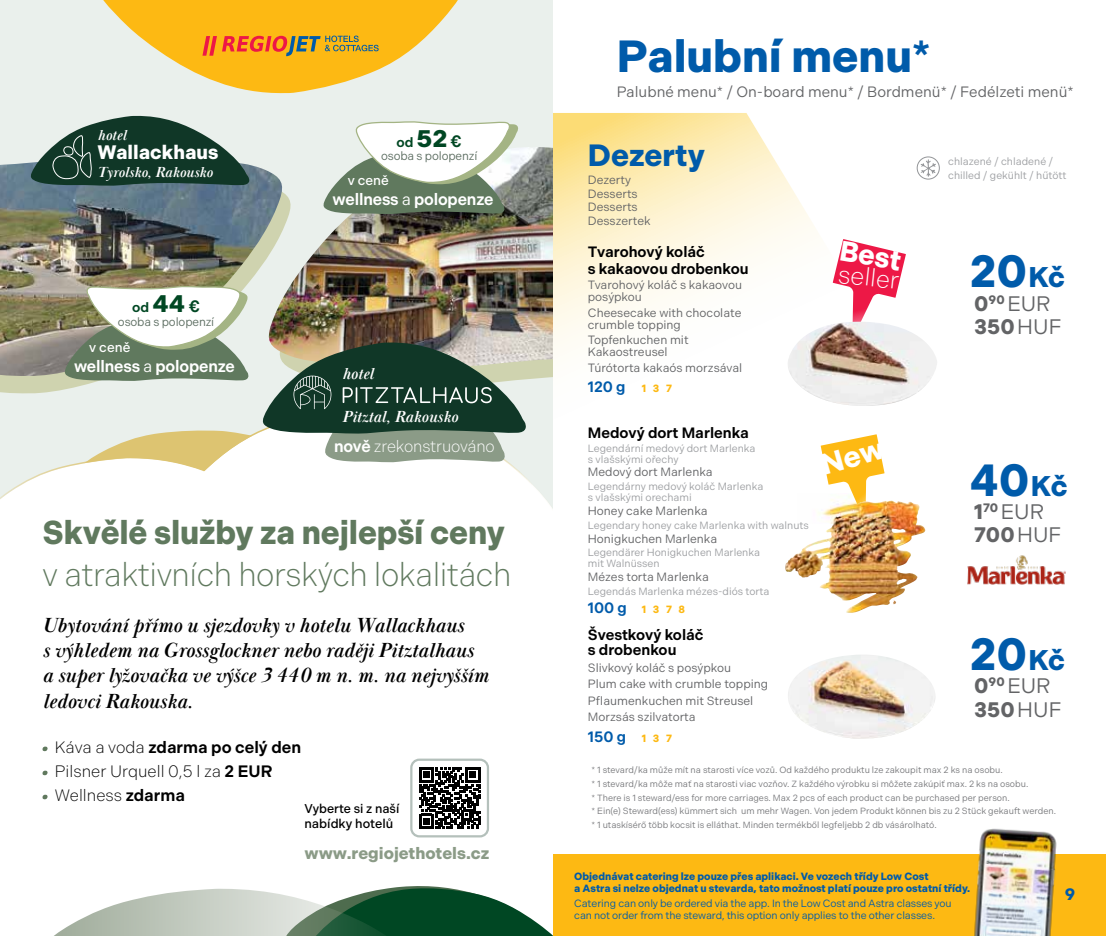
<style>
.page{position:relative;width:1106px;height:936px;background:#fff}
.page>*{position:absolute;margin:0;border:0;box-sizing:border-box;transform-origin:0 0}
.t1{font:700 45px "Indivisible";color:#005baa}
.t2{font:300 33px "Indivisible";letter-spacing:-.015em;color:#60795e}
.t3{font:700 33px "Indivisible";letter-spacing:-.005em;color:#60795e}
.t4{font:700 30.75px "Indivisible";color:#005baa}
.t5{font:700 28.2px "Indivisible";color:#fff}
.t6{font:300 24.9px "Indivisible";color:#fff}
.t7{font:italic 700 21px/25.2px "Baskerville Display PT";color:#000}
.t8{font:21px/23.1px "Indivisible";color:#636466}
.t9{font:700 19.5px "Indivisible";color:#fff}
.t10{font:300 16.5px/24px "Indivisible";color:#000}
.t11{font:600 16.5px "Indivisible";letter-spacing:-.01em;color:#fff}
.t12{font:700 16.5px "Indivisible";color:#8b9b87}
.t13{font:italic 700 16.5px "Baskerville Display PT";color:#fff}
.t14{font:300 16.5px "Indivisible";letter-spacing:-.01em;color:#fff}
.t15{font:700 16.5px "Indivisible";color:#005baa}
.t16{font:600 15px/15px "Indivisible";color:#000}
.t17{font:15px "Indivisible";color:#636466}
.t18{font:600 15px "Indivisible";color:#005baa}
.t19{font:italic 700 15px "Baskerville Display PT";color:#fff}
.t20{font:500 13.5px "Indivisible";color:#fff}
.t21{font:600 13.5px "Indivisible";color:#004723}
.t22{font:500 12.75px/15.3px "Indivisible";color:#000}
.t23{font:12px/13.5px "Indivisible";color:#636466}
.t24{font:12px "Indivisible";letter-spacing:-.01em;color:#5d6e62}
.t25{font:10.5px/10.5px "Indivisible";color:#9d9fa2}
.t26{font:10.5px/12px "Indivisible";letter-spacing:-.01em;color:#005baa}
.t27{font:700 10.5px/12px "Indivisible";color:#005baa}
.t28{font:9px/13.6px "Indivisible";color:#77787b}
.s1{font-weight:700;font-size:24px}
.s2{font-size:16.5px}
.s3{font-weight:400}
.s4{font-weight:600}
.s5{font-weight:700;font-size:10.5px;color:#fdb913}
.s6{font-size:28.5px}
.s7{font-weight:700}
</style>
<div class="page">
<div style="left:553px;top:854px;width:553px;height:81px;background:#fdb913"></div>
<img style="left:974px;top:828px;width:83px;height:107px">
<svg style="left:553px;top:113px;width:387px;height:500px"></svg>
<svg style="left:920px;top:159px;width:16px;height:18px"></svg>
<div style="left:916px;top:157px;width:23px;height:22px;border:1px solid #939598;border-radius:50%"></div>
<img style="left:797px;top:493px;width:23px;height:7px">
<img style="left:784px;top:500px;width:106px;height:112px">
<img style="left:788px;top:655px;width:147px;height:84px">
<svg style="left:821px;top:239px;width:85px;height:83px"></svg>
<img style="left:786px;top:322px;width:151px;height:88px">
<div style="left:0;top:0;width:553px;height:158px;background:#eaf0ec"></div>
<svg style="left:77px;top:0;width:398px;height:94px;background:#f1ca6b"></svg>
<svg style="left:43px;top:746px;width:5px;height:5px"></svg>
<svg style="left:43px;top:770px;width:5px;height:5px"></svg>
<svg style="left:43px;top:794px;width:5px;height:5px"></svg>
<svg style="left:55px;top:886px;width:497px;height:49px"></svg>
<svg style="left:419px;top:767px;width:61px;height:61px"></svg>
<div style="left:410px;top:758px;width:79px;height:79px;border:2px solid #b4c0bb;border-radius:8px"></div>
<img style="left:0;top:158px;width:268px;height:127px">
<svg style="left:30px;top:115px;width:220px;height:72px;background:#4e6b60"></svg>
<img style="left:268px;top:147px;width:285px;height:138px">
<img style="left:0;top:285px;width:553px;height:224px">
<svg style="left:322px;top:120px;width:197px;height:94px"></svg>
<img style="left:967px;top:555px;width:99px;height:30px">
<img style="left:820px;top:434px;width:73px;height:92px">
<h3 class="t19" style="left:98px;top:126px;width:30px">hotel</h3>
<h3 class="t19" style="left:98px;top:163px;width:117px">Tyrolsko, Rakousko</h3>
<h3 class="t9" style="left:98px;top:141px;width:122px">Wallackhaus</h3>
<h3 class="t21" style="left:132px;top:299px;width:69px">od<span class="s1">44</span><span class="s2">€</span></h3>
<h3 class="t24" style="left:118px;top:314px;width:98px">osoba s polopenzí</h3>
<h3 class="t20" style="left:89px;top:339px;width:43px">v ceně</h3>
<h3 class="t11" style="left:74px;top:356px;width:162px">wellness <span class="s3">a</span> polopenze</h3>
<h3 class="t21" style="left:396px;top:135px;width:67px">od<span class="s1">52</span><span class="s2">€</span></h3>
<h3 class="t24" style="left:381px;top:149px;width:98px">osoba s polopenzí</h3>
<h3 class="t20" style="left:348px;top:173px;width:43px">v ceně</h3>
<h3 class="t11" style="left:332px;top:190px;width:162px">wellness <span class="s3">a</span> polopenze</h3>
<h3 class="t13" style="left:342px;top:364px;width:33px">hotel</h3>
<h3 class="t13" style="left:342px;top:407px;width:117px">Pitztal, Rakousko</h3>
<h3 class="t14" style="left:334px;top:436px;width:162px"><span class="s4">nově</span> zrekonstruováno</h3>
<h2 class="t3" style="left:43px;top:513px;width:464px">Skvělé služby za nejlepší ceny</h2>
<h2 class="t2" style="left:43px;top:555px;width:470px">v atraktivních horských lokalitách</h2>
<h3 class="t7" style="left:43px;top:613px;width:447px">Ubytování přímo u sjezdovky v hotelu Wallackhaus<br>s výhledem na Grossglockner nebo raději Pitztalhaus a super lyžovačka ve výšce 3 440 m n. m. na nejvyšším ledovci Rakouska.</h3>
<h3 class="t10" style="left:55px;top:735px;width:248px">Káva a voda <span class="s4">zdarma po celý den<br></span>Pilsner Urquell 0,5 l za <span class="s4">2 EUR<br></span>Wellness <span class="s4">zdarma</span></h3>
<h3 class="t22" style="left:304px;top:800px;width:96px">Vyberte si z naší nabídky hotelů</h3>
<h3 class="t12" style="left:304px;top:844px;width:186px">www.regiojethotels.cz</h3>
<h1 class="t1" style="left:617px;top:30px;width:315px">Palubní menu*</h1>
<h3 class="t17" style="left:617px;top:83px;width:458px">Palubné menu* / On-board menu* / Bordmenü* / Fedélzeti menü*</h3>
<h3 class="t4" style="left:588px;top:138px;width:118px">Dezerty</h3>
<h3 class="t23" style="left:588px;top:173px;width:64px">Dezerty<br>Desserts<br>Desserts<br>Desszertek</h3>
<h3 class="t16" style="left:588px;top:244px;width:162px;line-height:16.5px">Tvarohový koláč<br>s kakaovou drobenkou</h3>
<h3 class="t23" style="left:588px;top:279px;width:156px;line-height:12px">Tvarohový koláč s kakaovou posýpkou</h3>
<h3 class="t23" style="left:588px;top:306px;width:155px;line-height:12px">Cheesecake with chocolate crumble topping</h3>
<h3 class="t23" style="left:588px;top:334px;width:102px;line-height:12px">Topfenkuchen mit<br>Kakaostreusel</h3>
<h3 class="t23" style="left:588px;top:361px;width:156px">Túrótorta kakaós morzsával</h3>
<h3 class="t18" style="left:588px;top:378px;width:86px">120 g <span class="s5">1 3 7</span></h3>
<h3 class="t16" style="left:588px;top:425px;width:162px">Medový dort Marlenka</h3>
<p class="t25" style="left:588px;top:443px;width:169px">Legendární medový dort Marlenka s vlašskými ořechy</p>
<h3 class="t23" style="left:588px;top:465px;width:126px">Medový dort Marlenka</h3>
<p class="t25" style="left:588px;top:481px;width:177px">Legendárny medový koláč Marlenka s vlašskými orechami</p>
<h3 class="t23" style="left:588px;top:504px;width:121px">Honey cake Marlenka</h3>
<p class="t25" style="left:588px;top:520px;width:222px">Legendary honey cake Marlenka with walnuts</p>
<h3 class="t23" style="left:588px;top:531px;width:131px">Honigkuchen Marlenka</h3>
<p class="t25" style="left:588px;top:547px;width:174px">Legendärer Honigkuchen Marlenka mit Walnüssen</p>
<h3 class="t23" style="left:588px;top:570px;width:122px">Mézes torta Marlenka</h3>
<p class="t25" style="left:588px;top:586px;width:183px">Legendás Marlenka mézes-diós torta</p>
<h3 class="t18" style="left:588px;top:599px;width:99px">100 g <span class="s5">1 3 7 8</span></h3>
<h3 class="t16" style="left:588px;top:627px;width:117px">Švestkový koláč s drobenkou</h3>
<h3 class="t23" style="left:588px;top:659px;width:182px;line-height:16.5px">Slivkový koláč s posýpkou<br>Plum cake with crumble topping<br>Pflaumenkuchen mit Streusel<br>Morzsás szilvatorta</h3>
<h3 class="t18" style="left:588px;top:727px;width:86px">150 g <span class="s5">1 3 7</span></h3>
<h3 class="t5" style="left:843px;top:234px;width:63px;rotate:10deg">Best</h3>
<h3 class="t6" style="left:840px;top:260px;width:63px;rotate:6deg">seller</h3>
<p class="t25" style="left:948px;top:155px;width:120px;line-height:13.6px">chlazené / chladené / chilled / gekühlt / hűtött</p>
<h1 class="t1" style="left:969px;top:245px;width:97px">20<span class="s6">Kč</span></h1>
<h3 class="t8" style="left:974px;top:292px;width:89px"><span class="s7">0</span><sup>90</sup> EUR<br><span class="s7">350</span>HUF</h3>
<h1 class="t1" style="left:969px;top:453px;width:99px">40<span class="s6">Kč</span></h1>
<h3 class="t8" style="left:974px;top:500px;width:89px"><span class="s7">1</span><sup>70</sup> EUR<br><span class="s7">700</span>HUF</h3>
<h1 class="t1" style="left:969px;top:628px;width:97px">20<span class="s6">Kč</span></h1>
<h3 class="t8" style="left:974px;top:674px;width:89px"><span class="s7">0</span><sup>90</sup> EUR<br><span class="s7">350</span>HUF</h3>
<p class="t28" style="left:591px;top:763px;width:466px">* 1 stevard/ka může mít na starosti více vozů. Od každého produktu lze zakoupit max 2 ks na osobu.<br>* 1 stevard/ka môže mať na starosti viac vozňov. Z každého výrobku si môžete zakúpiť max. 2 ks na osobu.<br>* There is 1 steward/ess for more carriages. Max 2 pcs of each product can be purchased per person.<br>* Ein(e) Steward(ess) kümmert sich um mehr Wagen. Von jedem Produkt können bis zu 2 Stück gekauft werden. * 1 utaskísérő több kocsit is elláthat. Minden termékből legfeljebb 2 db vásárolható.</p>
<p class="t27" style="left:574px;top:870px;width:397px">Objednávat catering lze pouze přes aplikaci. Ve vozech třídy Low Cost<br>a Astra si nelze objednat u stevarda, tato možnost platí pouze pro ostatní třídy.</p>
<p class="t26" style="left:574px;top:897px;width:379px">Catering can only be ordered via the app. In the Low Cost and Astra classes you can not order from the steward, this option only applies to the other classes.</p>
<h3 class="t15" style="left:1064px;top:884px;width:12px">9</h3>
</div>
